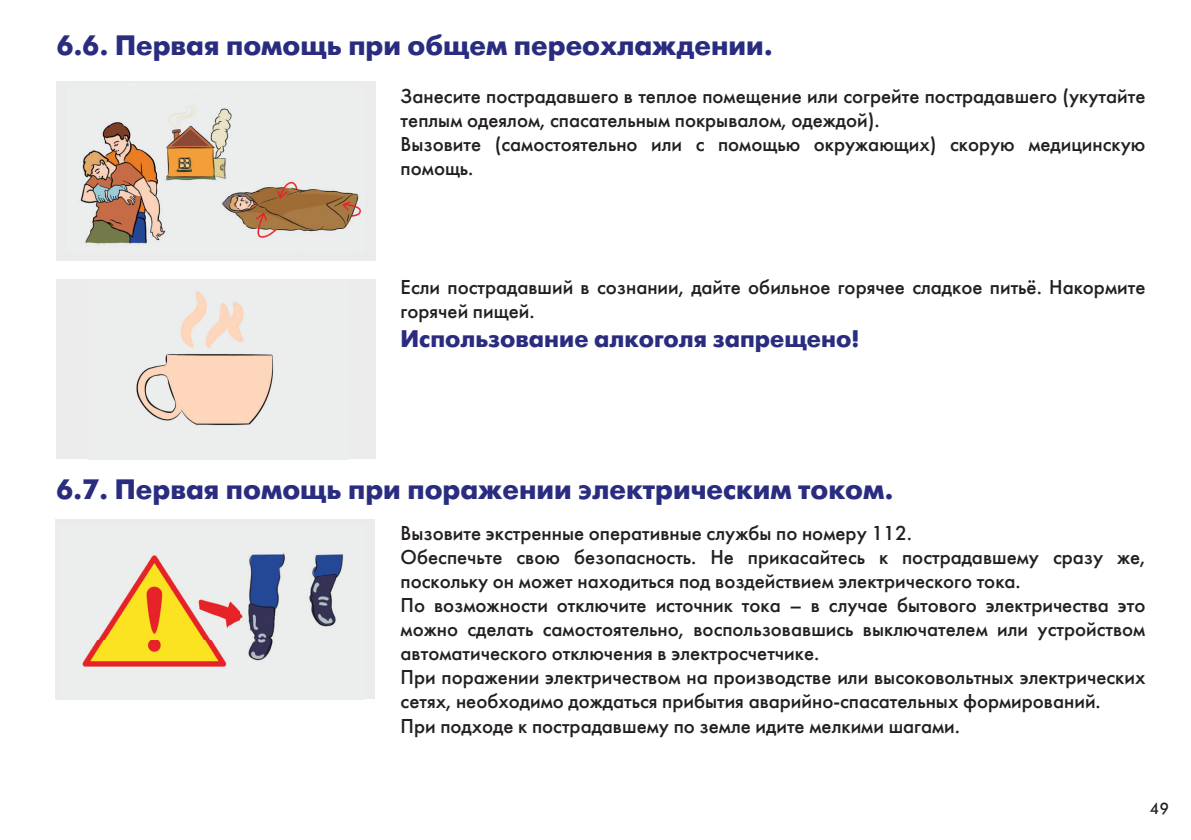
<style>
.page{position:relative;width:1191px;height:840px;background:#fff}
.page>*{position:absolute;margin:0;border:0;box-sizing:border-box;transform-origin:0 0}
.t1{font:700 28px "Futura Futuris C";color:#2a2d7f}
.t2{font:700 24px "Futura Futuris C";color:#2a2d7f}
.t3{font:20px/24px "Futura Futuris C";color:#231f20}
.t4{font:18px "Futura";color:#231f20}
</style>
<div class="page">
<div style="left:56px;top:81px;width:320px;height:179px;background:#ebebec"></div>
<div style="left:56px;top:279px;width:320px;height:179px;background:#ebebec"></div>
<div style="left:55px;top:519px;width:319px;height:179px;background:#ebebec"></div>
<img style="left:80px;top:105px;width:281px;height:139px">
<img style="left:88px;top:291px;width:260px;height:168px">
<img style="left:82px;top:553px;width:262px;height:114px">
<h1 class="t1" style="left:57px;top:29px;width:718px">6.6. Первая помощь при общем переохлаждении.</h1>
<p class="t3" style="left:400px;top:84px;width:746px">Занесите пострадавшего в теплое помещение или согрейте пострадавшего (укутайте теплым одеялом, спасательным покрывалом, одеждой).<br>Вызовите (самостоятельно или с помощью окружающих) скорую медицинскую помощь.</p>
<p class="t3" style="left:400px;top:275px;width:746px">Если пострадавший в сознании, дайте обильное горячее сладкое питьё. Накормите горячей пищей.</p>
<p class="t2" style="left:400px;top:325px;width:460px">Использование алкоголя запрещено!</p>
<h1 class="t1" style="left:57px;top:474px;width:838px">6.7. Первая помощь при поражении электрическим током.</h1>
<p class="t3" style="left:400px;top:521px;width:746px">Вызовите экстренные оперативные службы по номеру 112.<br>Обеспечьте свою безопасность. Не прикасайтесь к пострадавшему сразу же, поскольку он может находиться под воздействием электрического тока.<br>По возможности отключите источник тока – в случае бытового электричества это можно сделать самостоятельно, воспользовавшись выключателем или устройством автоматического отключения в электросчетчике.<br>При поражении электричеством на производстве или высоковольтных электрических сетях, необходимо дождаться прибытия аварийно-спасательных формирований.<br>При подходе к пострадавшему по земле идите мелкими шагами.</p>
<p class="t4" style="left:1149px;top:799px;width:21px">49</p>
</div>
